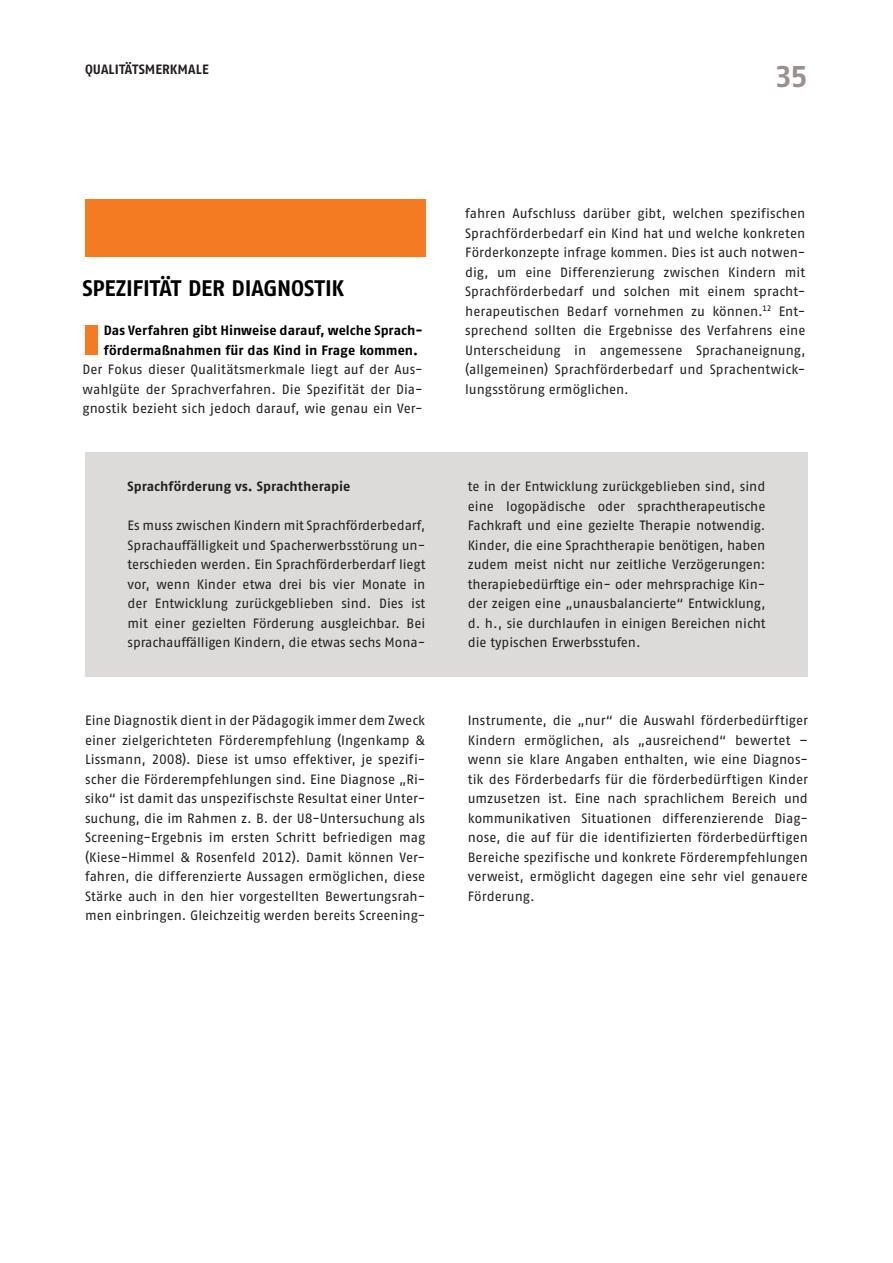
<style>
.page{position:relative;width:893px;height:1263px;background:#fff}
.page>*{position:absolute;margin:0;border:0;box-sizing:border-box;transform-origin:0 0}
.t1{font:30px "Fago No Bold Tf";color:#999190}
.t2{font:22.5px "Fago No Bold Tf";letter-spacing:-.015em;color:#000}
.t3{font:13.5px/19.5px "Fago No Regular Tf";color:#231f20;text-align:justify}
.t4{font:13.5px/19.5px "Fago No Bold Tf";color:#000}
.t5{font:13.5px "Fago No Bold Tf";color:#231f20}
</style>
<div class="page">
<div style="left:85px;top:452px;width:723px;height:224px;background:#dddbd9"></div>
<div style="left:85px;top:200px;width:340px;height:57px;background:#f47b21"></div>
<div style="left:85px;top:325px;width:13px;height:30px;background:#f47b21"></div>
<p class="t5" style="left:85px;top:65px;width:125px">QUALITÄTSMERKMALE</p>
<h1 class="t1" style="left:775px;top:66px;width:35px">35</h1>
<h2 class="t2" style="left:82px;top:280px;width:263px">SPEZIFITÄT DER DIAGNOSTIK</h2>
<p class="t4" style="left:104px;top:322px;width:320px">Das Verfahren gibt Hinweise darauf, welche Sprach&shy;fördermaßnahmen für das Kind in Frage kommen.</p>
<p class="t3" style="left:82px;top:361px;width:342px">Der Fokus dieser Qualitätsmerkmale liegt auf der Aus&shy;wahlgüte der Sprachverfahren. Die Spezifität der Dia&shy;gnostik bezieht sich jedoch darauf, wie genau ein Ver-</p>
<p class="t5" style="left:128px;top:481px;width:224px">Sprachförderung vs. Sprachtherapie</p>
<p class="t3" style="left:128px;top:517px;width:299px">Es muss zwischen Kindern mit Sprachförderbedarf, Sprachauffälligkeit und Spacherwerbsstörung un&shy;terschieden werden. Ein Sprachförderberdarf liegt vor, wenn Kinder etwa drei bis vier Monate in der Entwicklung zurückgeblieben sind. Dies ist mit einer gezielten Förderung ausgleichbar. Bei sprachauffälligen Kindern, die etwas sechs Mona-</p>
<p class="t3" style="left:465px;top:205px;width:342px">fahren Aufschluss darüber gibt, welchen spezifischen Sprachförderbedarf ein Kind hat und welche konkreten Förderkonzepte infrage kommen. Dies ist auch notwen&shy;dig, um eine Differenzierung zwischen Kindern mit Sprachförderbedarf und solchen mit einem spracht&shy;herapeutischen Bedarf vornehmen zu können.<sup>12</sup> Ent&shy;sprechend sollten die Ergebnisse des Verfahrens eine Unterscheidung in angemessene Sprachaneignung, (allgemeinen) Sprachförderbedarf und Sprachentwick&shy;lungsstörung ermöglichen.</p>
<p class="t3" style="left:468px;top:478px;width:299px">te in der Entwicklung zurückgeblieben sind, sind eine logopädische oder sprachtherapeutische Fachkraft und eine gezielte Therapie notwendig.<br>Kinder, die eine Sprachtherapie benötigen, haben zudem meist nicht nur zeitliche Verzögerungen: therapiebedürftige ein- oder mehrsprachige Kin&shy;der zeigen eine „unausbalancierte“ Entwicklung, d. h., sie durchlaufen in einigen Bereichen nicht die typischen Erwerbsstufen.</p>
<p class="t3" style="left:85px;top:712px;width:342px">Eine Diagnostik dient in der Pädagogik immer dem Zweck einer zielgerichteten Förderempfehlung (Ingenkamp &amp; Lissmann, 2008). Diese ist umso effektiver, je spezifi&shy;scher die Förderempfehlungen sind. Eine Diagnose „Ri&shy;siko“ ist damit das unspezifischste Resultat einer Unter&shy;suchung, die im Rahmen z. B. der U8-Untersuchung als Screening-Ergebnis im ersten Schritt befriedigen mag (Kiese-Himmel &amp; Rosenfeld 2012). Damit können Ver&shy;fahren, die differenzierte Aussagen ermöglichen, diese Stärke auch in den hier vorgestellten Bewertungsrah&shy;men einbringen. Gleichzeitig werden bereits Screening-</p>
<p class="t3" style="left:468px;top:712px;width:342px">Instrumente, die „nur“ die Auswahl förderbedürftiger Kindern ermöglichen, als „ausreichend“ bewertet – wenn sie klare Angaben enthalten, wie eine Diagnos&shy;tik des Förderbedarfs für die förderbedürftigen Kinder umzusetzen ist. Eine nach sprachlichem Bereich und kommunikativen Situationen differenzierende Diag&shy;nose, die auf für die identifizierten förderbedürftigen Bereiche spezifische und konkrete Förderempfehlungen verweist, ermöglicht dagegen eine sehr viel genauere Förderung.</p>
</div>
